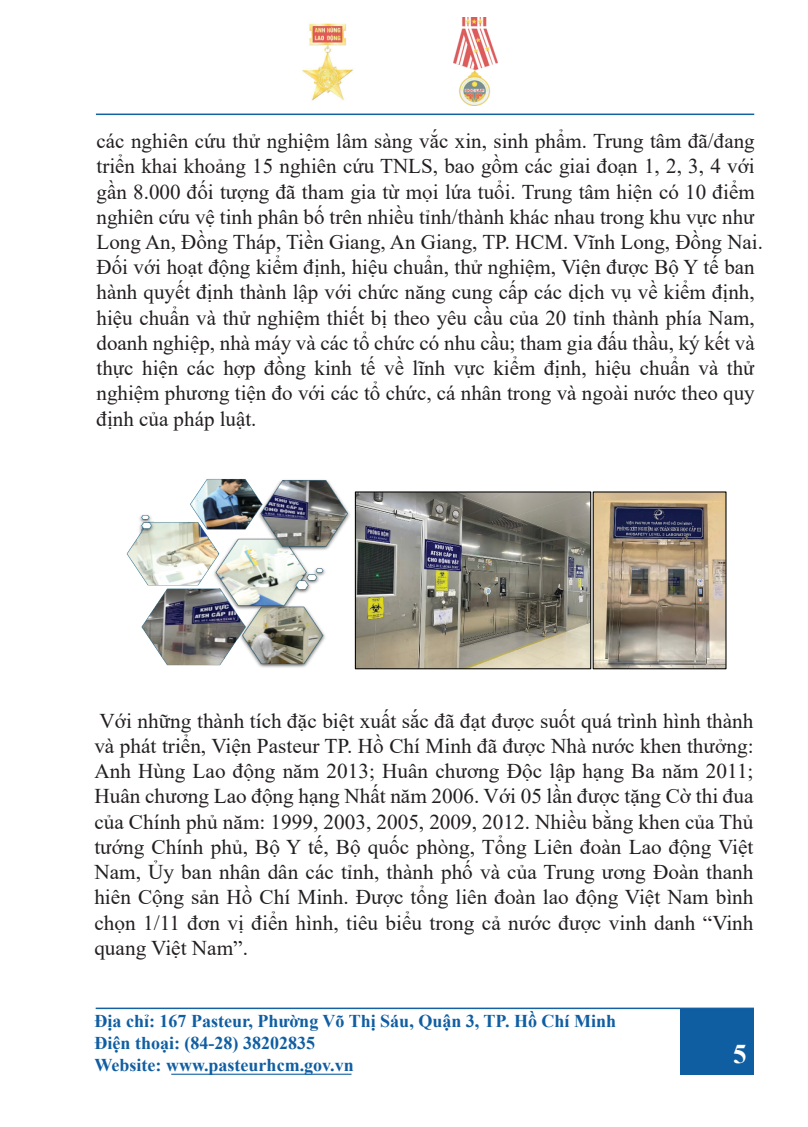
<style>
.page{position:relative;width:808px;height:1127px;background:#fff}
.page>*{position:absolute;margin:0;border:0;box-sizing:border-box;transform-origin:0 0}
.t1{font:700 27px "Times New Roman";color:#fff}
.t2{font:21px/25.2px "Times New Roman";color:#231f20;text-align:justify}
.t3{font:700 18px/21.6px "Times New Roman";color:#105ea2}
</style>
<div class="page">
<div style="left:681px;top:1009px;width:73px;height:65px;background:#105ea2"></div>
<hr style="left:96px;top:1007px;width:658px;height:2px;background:#1560a3">
<img style="left:302px;top:23px;width:51px;height:78px">
<img style="left:453px;top:17px;width:45px;height:88px">
<hr style="left:96px;top:114px;width:658px;height:1px;background:#1560a3">
<hr style="left:171px;top:1073px;width:180px;height:2px;background:#1560a3">
<img style="left:126px;top:479px;width:224px;height:189px">
<img style="left:357px;top:493px;width:232px;height:174px">
<div style="left:355px;top:491px;width:236px;height:178px;border:1px solid #040503"></div>
<img style="left:595px;top:493px;width:129px;height:174px">
<div style="left:593px;top:491px;width:133px;height:178px;border:1px solid #040503"></div>
<p class="t2" style="left:97px;top:128px;width:668px;text-align:left">các nghiên cứu thử nghiệm lâm sàng vắc xin, sinh phẩm. Trung tâm đã/đang triển khai khoảng 15 nghiên cứu TNLS, bao gồm các giai đoạn 1, 2, 3, 4 với gần 8.000 đối tượng đã tham gia từ mọi lứa tuổi. Trung tâm hiện có 10 điểm nghiên cứu vệ tinh phân bố trên nhiều tỉnh/thành khác nhau trong khu vực như Long An, Đồng Tháp, Tiền Giang, An Giang, TP. HCM. Vĩnh Long, Đồng Nai.<br>Đối với hoạt động kiểm định, hiệu chuẩn, thử nghiệm, Viện được Bộ Y tế ban hành quyết định thành lập với chức năng cung cấp các dịch vụ về kiểm định, hiệu chuẩn và thử nghiệm thiết bị theo yêu cầu của 20 tỉnh thành phía Nam, doanh nghiệp, nhà máy và các tổ chức có nhu cầu; tham gia đấu thầu, ký kết và thực hiện các hợp đồng kinh tế về lĩnh vực kiểm định, hiệu chuẩn và thử nghiệm phương tiện đo với các tổ chức, cá nhân trong và ngoài nước theo quy định của pháp luật.</p>
<p class="t2" style="left:94px;top:707px;width:661px">Với những thành tích đặc biệt xuất sắc đã đạt được suốt quá trình hình thành và phát triển, Viện Pasteur TP. Hồ Chí Minh đã được Nhà nước khen thưởng:<br>Anh Hùng Lao động năm 2013; Huân chương Độc lập hạng Ba năm 2011; Huân chương Lao động hạng Nhất năm 2006. Với 05 lần được tặng Cờ thi đua của Chính phủ năm: 1999, 2003, 2005, 2009, 2012. Nhiều bằng khen của Thủ tướng Chính phủ, Bộ Y tế, Bộ quốc phòng, Tổng Liên đoàn Lao động Việt Nam, Ủy ban nhân dân các tỉnh, thành phố và của Trung ương Đoàn thanh hiên Cộng sản Hồ Chí Minh. Được tổng liên đoàn lao động Việt Nam bình chọn 1/11 đơn vị điển hình, tiêu biểu trong cả nước được vinh danh “Vinh quang Việt Nam”.</p>
<p class="t3" style="left:94px;top:1010px;width:523px">Địa chỉ: 167 Pasteur, Phường Võ Thị Sáu, Quận 3, TP. Hồ Chí Minh<br>Điện thoại: (84-28) 38202835<br>Website: www.pasteurhcm.gov.vn</p>
<p class="t1" style="left:733px;top:1035px;width:15px">5</p>
</div>
